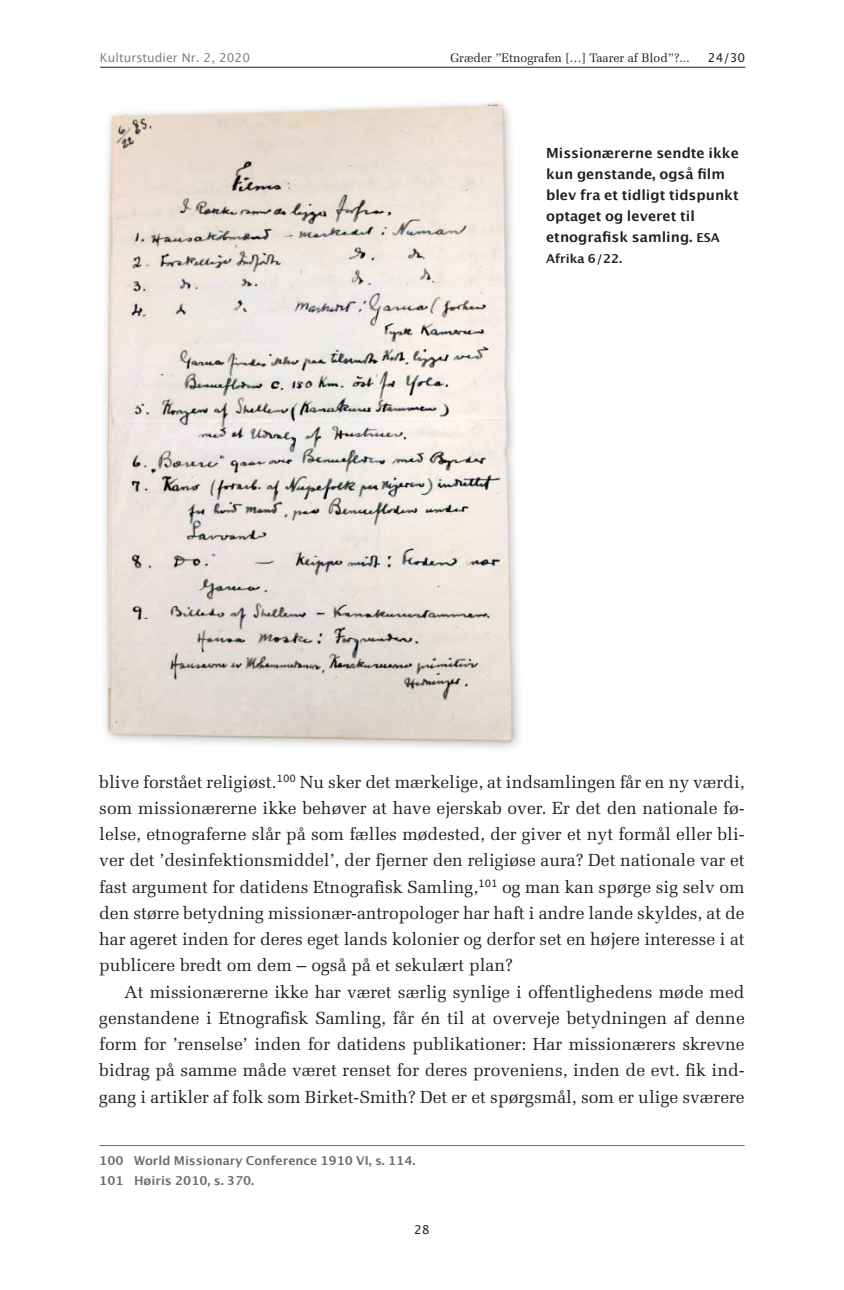
<style>
.page{position:relative;width:844px;height:1290px;background:#fff}
.page>*{position:absolute;margin:0;border:0;box-sizing:border-box;transform-origin:0 0}
._02_Brød{font:17.5px/26.2px "Melior";color:#231f20;text-align:justify}
._06_Billedtekst{font:700 14px/21px "Lucida Grande";color:#231f20}
.Note{font:700 12.25px "Lucida Grande";color:#6c6d70}
.t1{font:12.25px "Melior";color:#231f20}
.t2{font:12.25px "Lucida Grande";color:#808285}
._06_Billedtekst-2{font:700 12.25px "Lucida Grande";color:#231f20}
.sidetal{font:12.25px "Lucida Grande";color:#231f20}
.s1{font-size:12.25px}
</style>
<div class="page">
<hr style="left:100px;top:67px;width:645px;height:1px;background:#231f20">
<hr style="left:99px;top:1145px;width:645px;height:1px;background:#6c6d70">
<img style="left:105px;top:102px;width:415px;height:647px">
<p class="t2" style="left:100px;top:51px;width:151px">Kulturstudier Nr. 2, 2020</p>
<p class="t1" style="left:450px;top:50px;width:241px">Græder ”Etnografen […] Taarer af Blod”?...</p>
<p class="sidetal" style="left:707px;top:51px;width:39px">24/30</p>
<p class="_06_Billedtekst" style="left:546px;top:142px;width:194px">Missionærerne sendte ikke kun genstande, også film blev fra et tidligt tidspunkt optaget og leveret til etnografisk samling. <span class="s1">ESA</span></p>
<p class="_06_Billedtekst-2" style="left:546px;top:248px;width:78px">Afrika 6/22.</p>
<p class="_02_Brød" style="left:99px;top:768px;width:646px">blive forstået religiøst.<sup>100</sup> Nu sker det mærkelige, at indsamlingen får en ny værdi, som missionærerne ikke behøver at have ejerskab over. Er det den nationale fø&shy;lelse, etnograferne slår på som fælles mødested, der giver et nyt formål eller bli&shy;ver det ’desinfektionsmiddel’, der fjerner den religiøse aura? Det nationale var et fast argument for datidens Etnografisk Samling,<sup>101</sup> og man kan spørge sig selv om den større betydning missionær-antropologer har haft i andre lande skyldes, at de har ageret inden for deres eget lands kolonier og derfor set en højere interesse i at publicere bredt om dem – også på et sekulært plan?</p>
<p class="_02_Brød" style="left:99px;top:978px;width:646px;text-indent:25px">At missionærerne ikke har været særlig synlige i offentlighedens møde med genstandene i Etnografisk Samling, får én til at overveje betydningen af denne form for ’renselse’ inden for datidens publikationer: Har missionærers skrevne bidrag på samme måde været renset for deres proveniens, inden de evt. fik ind&shy;gang i artikler af folk som Birket-Smith? Det er et spørgsmål, som er ulige sværere</p>
<p class="Note" style="left:99px;top:1151px;width:317px">100 World Missionary Conference 1910 VI, s. 114.</p>
<p class="Note" style="left:99px;top:1170px;width:156px">101 Høiris 2010, s. 370.</p>
<p class="sidetal" style="left:414px;top:1222px;width:17px">28</p>
</div>
